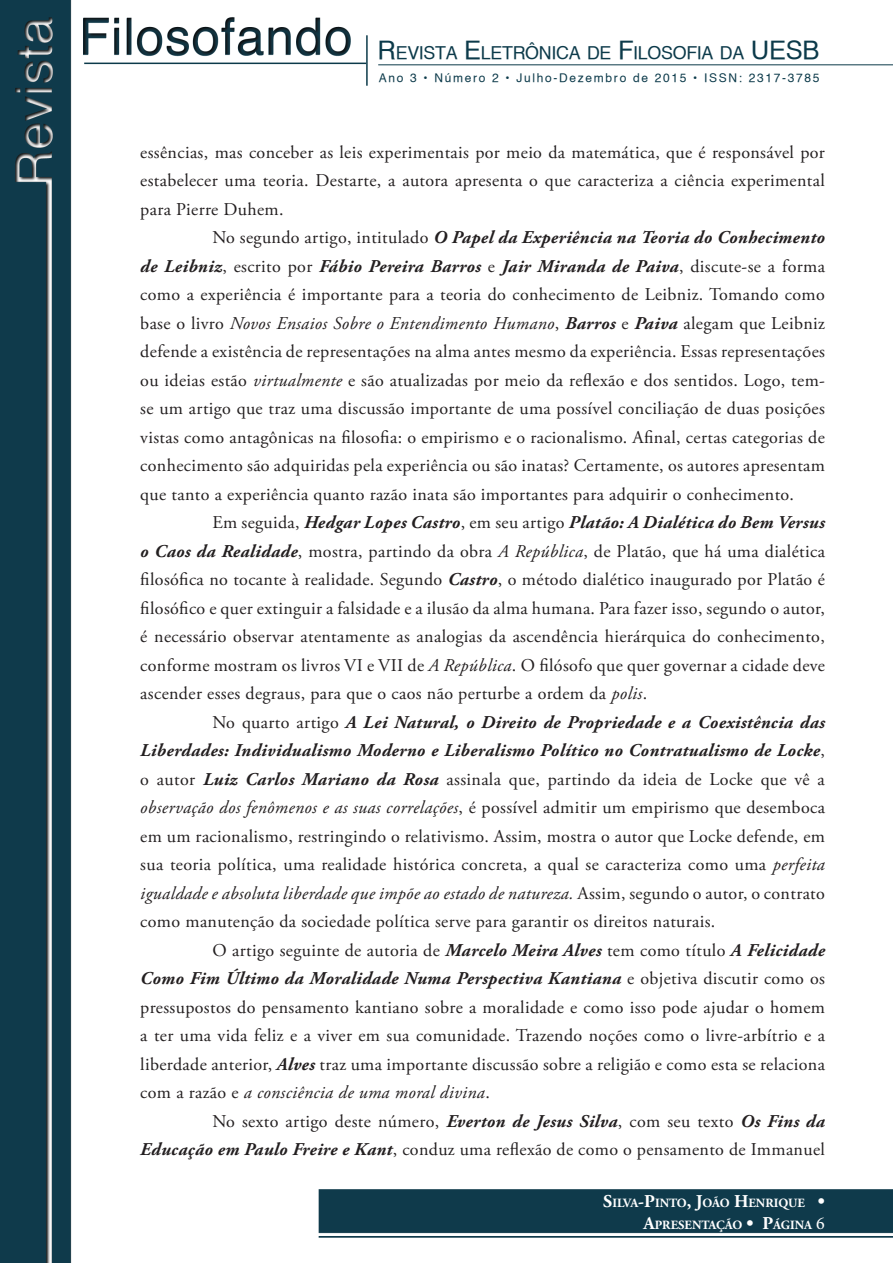
<style>
.page{position:relative;width:893px;height:1263px;background:#fff}
.page>*{position:absolute;margin:0;border:0;box-sizing:border-box;transform-origin:0 0}
.Texto_Interno{font:18px/28.5px "Adobe Garamond Pro";letter-spacing:.02em;color:#231f20;text-align:justify}
.t1{font:17.85px "Helvetica";letter-spacing:-.015em;color:#0c3a4a}
.t2{font:700 12.6px/21.6px "Adobe Garamond Pro";color:#fff;text-align:right}
.t3{font:12px "Helvetica";letter-spacing:.14em;color:#0c3a4a}
.s1{font-size:25.5px}
.s2{font-weight:700;font-style:italic}
.s3{font-style:italic}
.s4{font-size:18px}
.s5{font-family:"Minion Pro";font-weight:400;font-size:18px}
</style>
<div class="page">
<img style="left:0;top:0;width:893px;height:1263px">
<hr style="left:84px;top:63px;width:282px;height:1px;background:#0c3a4a">
<hr style="left:366px;top:35px;width:2px;height:51px;background:#0c3a4a">
<hr style="left:378px;top:65px;width:515px;height:1px;background:#0c3a4a">
<p class="t1" style="left:378px;top:42px;width:443px"><span class="s1">R</span>EVISTA <span class="s1">E</span>LETRÔNICA DE <span class="s1">F</span>ILOSOFIA DA <span class="s1">UESB</span></p>
<p class="t3" style="left:379px;top:70px;width:442px">Ano 3 • Número 2 • Julho-Dezembro de 2015 • ISSN: 2317-3785</p>
<p class="Texto_Interno" style="left:140px;top:138px;width:686px">essências, mas conceber as leis experimentais por meio da matemática, que é responsável por estabelecer uma teoria. Destarte, a autora apresenta o que caracteriza a ciência experimental para Pierre Duhem.</p>
<p class="Texto_Interno" style="left:140px;top:224px;width:686px;text-indent:72px">No segundo artigo, intitulado <span class="s2">O Papel da Experiência na Teoria do Conhecimento de Leibniz</span>, escrito por <span class="s2">Fábio Pereira Barros</span> e <span class="s2">Jair Miranda de Paiva</span>, discute-se a forma como a experiência é importante para a teoria do conhecimento de Leibniz. Tomando como base o livro <span class="s3">Novos Ensaios Sobre o Entendimento Humano</span>, <span class="s2">Barros</span> e <span class="s2">Paiva</span> alegam que Leibniz defende a existência de representações na alma antes mesmo da experiência. Essas representações ou ideias estão <span class="s3">virtualmente</span> e são atualizadas por meio da reflexão e dos sentidos. Logo, tem&shy;se um artigo que traz uma discussão importante de uma possível conciliação de duas posições vistas como antagônicas na filosofia: o empirismo e o racionalismo. Afinal, certas categorias de conhecimento são adquiridas pela experiência ou são inatas? Certamente, os autores apresentam que tanto a experiência quanto razão inata são importantes para adquirir o conhecimento.</p>
<p class="Texto_Interno" style="left:140px;top:509px;width:686px;text-indent:72px">Em seguida, <span class="s2">Hedgar Lopes Castro</span>, em seu artigo <span class="s2">Platão: A Dialética do Bem Versus o Caos da Realidade</span>, mostra, partindo da obra <span class="s3">A República</span>, de Platão, que há uma dialética filosófica no tocante à realidade. Segundo <span class="s2">Castro</span>, o método dialético inaugurado por Platão é filosófico e quer extinguir a falsidade e a ilusão da alma humana. Para fazer isso, segundo o autor, é necessário observar atentamente as analogias da ascendência hierárquica do conhecimento, conforme mostram os livros VI e VII de <span class="s3">A República</span>. O filósofo que quer governar a cidade deve ascender esses degraus, para que o caos não perturbe a ordem da <span class="s3">polis</span>.</p>
<p class="Texto_Interno" style="left:140px;top:708px;width:686px;text-indent:72px">No quarto artigo <span class="s2">A Lei Natural, o Direito de Propriedade e a Coexistência das Liberdades: Individualismo Moderno e Liberalismo Político no Contratualismo de Locke</span>, o autor <span class="s2">Luiz Carlos Mariano da Rosa</span> assinala que, partindo da ideia de Locke que vê a <span class="s3">observação dos fenômenos e as suas correlações</span>, é possível admitir um empirismo que desemboca em um racionalismo, restringindo o relativismo. Assim, mostra o autor que Locke defende, em sua teoria política, uma realidade histórica concreta, a qual se caracteriza como uma <span class="s3">perfeita igualdade e absoluta liberdade que impõe ao estado de natureza.</span> Assim, segundo o autor, o contrato como manutenção da sociedade política serve para garantir os direitos naturais.</p>
<p class="Texto_Interno" style="left:140px;top:936px;width:686px;text-indent:72px">O artigo seguinte de autoria de <span class="s2">Marcelo Meira Alves</span> tem como título <span class="s2">A Felicidade Como Fim Último da Moralidade Numa Perspectiva Kantiana</span> e objetiva discutir como os pressupostos do pensamento kantiano sobre a moralidade e como isso pode ajudar o homem a ter uma vida feliz e a viver em sua comunidade. Trazendo noções como o livre-arbítrio e a liberdade anterior, <span class="s2">Alves</span> traz uma importante discussão sobre a religião e como esta se relaciona com a razão e <span class="s3">a consciência de uma moral divina</span>.</p>
<p class="Texto_Interno" style="left:140px;top:1107px;width:686px;text-align:right">No sexto artigo deste número, <span class="s2">Everton de Jesus Silva</span>, com seu texto <span class="s2">Os Fins da<br>Educação em Paulo Freire e Kant</span>, conduz uma reflexão de como o pensamento de Immanuel</p>
<p class="t2" style="left:603px;top:1192px;width:223px"><span class="s4">S</span>ILVA<span class="s4">-P</span>INTO<span class="s4">, J</span>OÃO <span class="s4">H</span>ENRIQUE <span class="s4">•<br>A</span>PRESENTAÇÃO <span class="s4">• P</span>ÁGINA <span class="s5">6</span></p>
</div>
